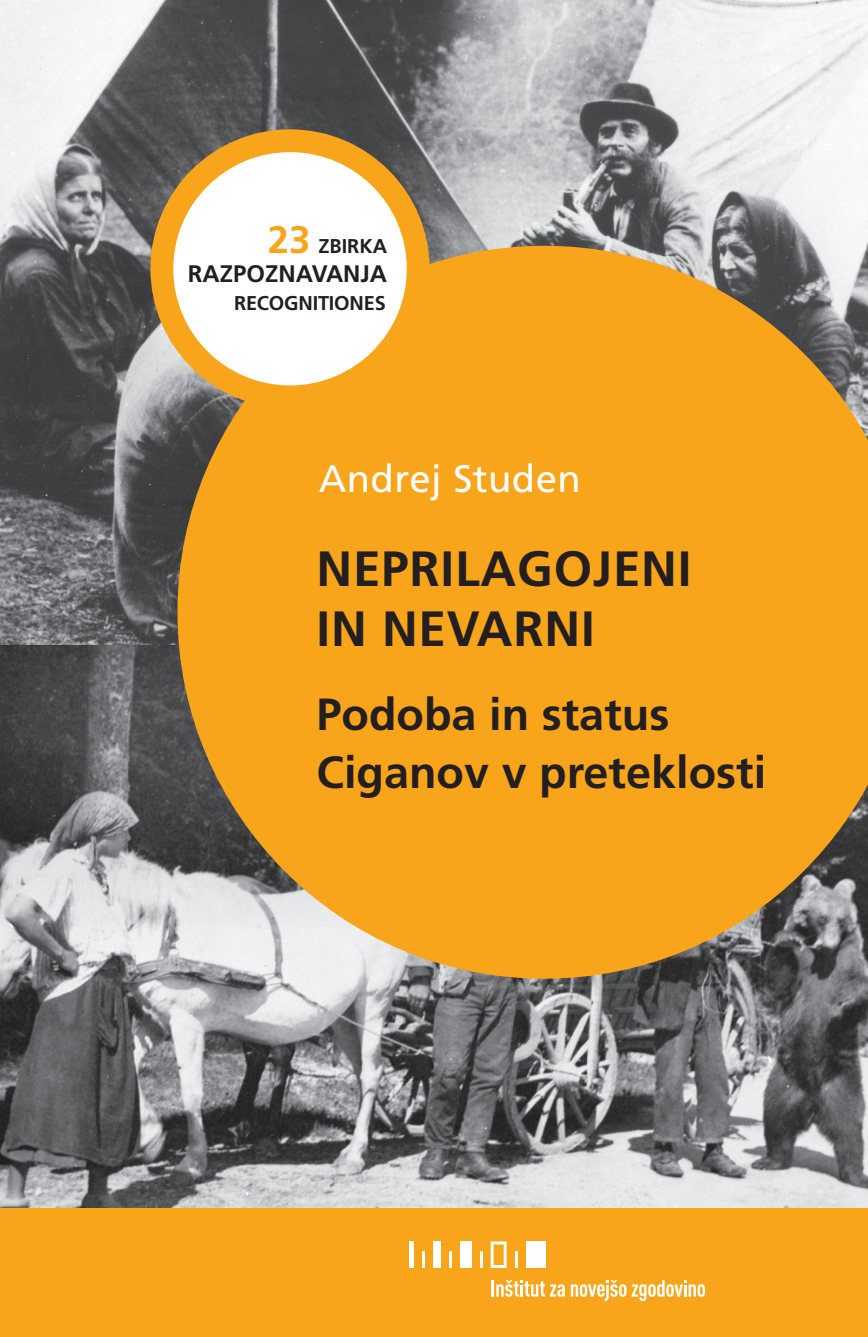
<style>
.page{position:relative;width:868px;height:1337px;background:#fff}
.page>*{position:absolute;margin:0;border:0;box-sizing:border-box;transform-origin:0 0}
.t1{font:700 49.5px/59.4px "Frutiger CE";letter-spacing:.015em;color:#231f20}
.t2{font:700 45px/58.5px "Frutiger CE";color:#231f20}
.t3{font:38.25px "Frutiger CE";letter-spacing:.01em;color:#fff}
.t4{font:700 38.25px "Frutiger CE";color:#f9a51b}
.t5{font:700 23.85px "Frutiger CE";color:#231f20}
.t6{font:700 20.03px "Frutiger CE";letter-spacing:-.01em;color:#231f20}
</style>
<div class="page">
<div style="left:0;top:0;width:867px;height:1337px;background:#f9a51b"></div>
<hr style="left:491px;top:1280px;width:3px;height:16px;background:#fff">
<svg style="left:496px;top:1280px;width:68px;height:17px"></svg>
<svg style="left:570px;top:1280px;width:134px;height:21px"></svg>
<div style="left:432px;top:1241px;width:8px;height:27px;background:#fff"></div>
<div style="left:459px;top:1241px;width:12px;height:27px;background:#fff"></div>
<hr style="left:409px;top:1241px;width:4px;height:27px;background:#fff">
<svg style="left:422px;top:1251px;width:2px;height:17px"></svg>
<svg style="left:449px;top:1251px;width:2px;height:17px"></svg>
<hr style="left:479px;top:1251px;width:3px;height:17px;background:#fff">
<hr style="left:514px;top:1251px;width:3px;height:17px;background:#fff">
<svg style="left:490px;top:1241px;width:16px;height:27px"></svg>
<div style="left:525px;top:1241px;width:20px;height:27px;background:#fff"></div>
<img style="left:0;top:0;width:867px;height:1207px">
<svg style="left:177px;top:246px;width:690px;height:733px"></svg>
<div style="left:150px;top:129px;width:279px;height:279px;background:#f9a51b;border-radius:50%"></div>
<div style="left:173px;top:152px;width:233px;height:233px;background:#fff;border-radius:50%"></div>
<p class="t4" style="left:268px;top:216px;width:44px">23</p>
<p class="t6" style="left:318px;top:234px;width:70px">ZBIRKA</p>
<p class="t5" style="left:188px;top:259px;width:201px">RAZPOZNAVANJA</p>
<p class="t6" style="left:234px;top:291px;width:153px">RECOGNITIONES</p>
<p class="t3" style="left:318px;top:456px;width:263px">Andrej Studen</p>
<p class="t1" style="left:316px;top:539px;width:376px">NEPRILAGOJENI<br>IN NEVARNI</p>
<p class="t2" style="left:316px;top:684px;width:451px">Podoba in status<br>Ciganov v preteklosti</p>
</div>
